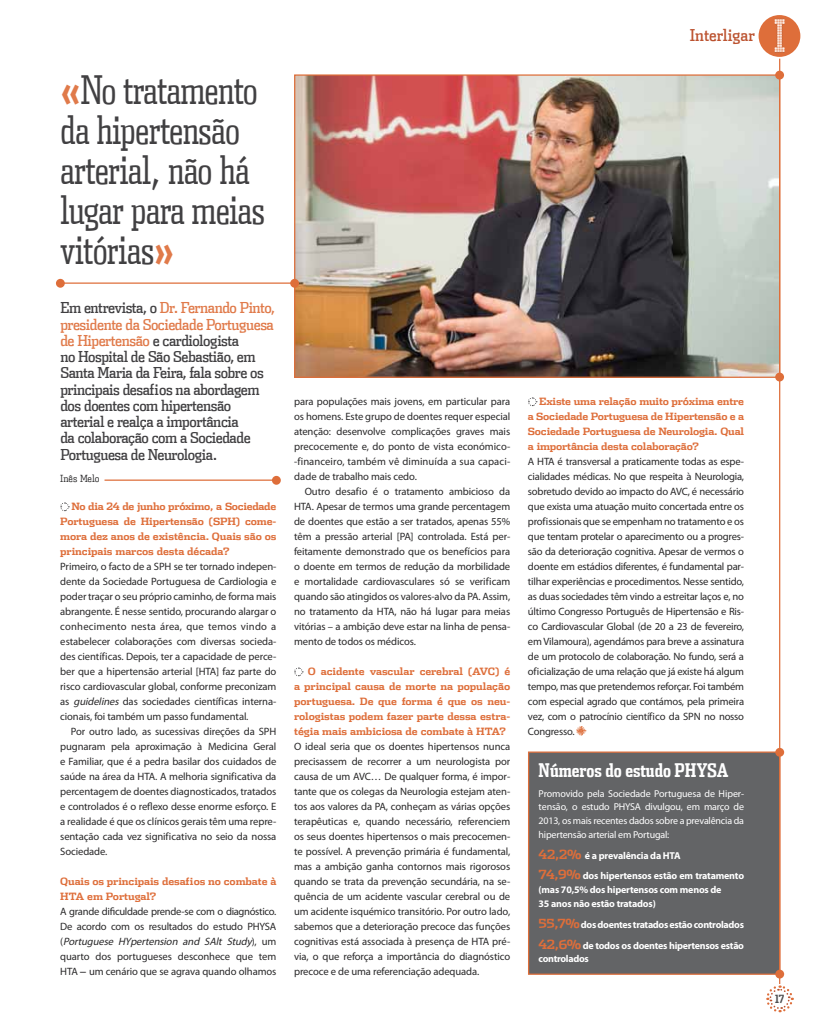
<style>
.page{position:relative;width:815px;height:1028px;background:#fff}
.page>*{position:absolute;margin:0;border:0;box-sizing:border-box;transform-origin:0 0}
.t1{font:300 40px/40px "Dispatch Comp Tab";letter-spacing:-.02em;color:#414042}
.t2{font:700 18.75px "Dispatch Comp Tab";color:#fff}
.t3{font:16.25px "Dispatch Cond Tab";color:#bb522f}
.t4{font:15px/16.2px "Dispatch Cond";letter-spacing:-.03em;color:#414042}
.t5{font:700 11.25px "Dispatch Comp";color:#4d4d4f}
.t6{font:10.62px/15px "Myriad Pro";letter-spacing:-.01em;color:#292829;text-align:justify}
.t7{font:700 10px/15px "Dispatch";letter-spacing:-.015em;color:#de6e3a;text-align:justify}
.t8{font:700 10px/20.9px "Myriad Pro";letter-spacing:-.025em;color:#fff}
.t9{font:10px/13.8px "Myriad Pro";letter-spacing:-.02em;color:#fff;text-align:justify}
.t10{font:300 10px "Dispatch Cond";color:#292829}
.s1{font-weight:700;color:#e07a4a}
.s2{color:#e07a4a}
.s3{font-style:italic}
.s4{font-family:"Arial"}
.s5{font-family:"Dispatch";font-size:12.5px;color:#de6e3a}
</style>
<div class="page">
<img style="left:296px;top:76px;width:482px;height:300px">
<hr style="left:60px;top:282px;width:234px;height:2px;background:#de6e3a">
<svg style="left:60px;top:502px;width:9px;height:9px"></svg>
<div style="left:56px;top:279px;width:9px;height:9px;background:#de6e3a;border-radius:50%"></div>
<div style="left:290px;top:279px;width:9px;height:9px;background:#de6e3a;border-radius:50%"></div>
<hr style="left:105px;top:479px;width:171px;height:2px;background:#de6e3a">
<div style="left:272px;top:476px;width:9px;height:9px;background:#de6e3a;border-radius:50%"></div>
<div style="left:775px;top:71px;width:9px;height:9px;background:#de6e3a;border-radius:50%"></div>
<div style="left:775px;top:372px;width:9px;height:9px;background:#de6e3a;border-radius:50%"></div>
<div style="left:528px;top:751px;width:252px;height:223px;background:#636466;border:1px solid #de6e3a"></div>
<svg style="left:294px;top:667px;width:9px;height:9px"></svg>
<svg style="left:528px;top:397px;width:9px;height:9px"></svg>
<svg style="left:576px;top:726px;width:10px;height:9px"></svg>
<div style="left:775px;top:748px;width:9px;height:8px;background:#de6e3a;border-radius:50%"></div>
<div style="left:775px;top:969px;width:9px;height:9px;background:#de6e3a;border-radius:50%"></div>
<svg style="left:766px;top:985px;width:28px;height:28px"></svg>
<hr style="left:779px;top:59px;width:1px;height:925px;background:#de6e3a">
<div style="left:759px;top:15px;width:41px;height:42px;background:#de6e3a;border-radius:50%"></div>
<img style="left:764px;top:17px;width:31px;height:38px">
<h1 class="t1" style="left:60px;top:69px;width:206px"><span class="s1">«</span>No tratamento da hipertensão arterial, não há lugar para meias vitórias<span class="s1">»</span></h1>
<p class="t4" style="left:60px;top:299px;width:216px">Em entrevista, o <span class="s2">Dr. Fernando Pinto, presidente da Sociedade Portuguesa de Hipertensão</span> e cardiologista<br>no Hospital de São Sebastião, em<br>Santa Maria da Feira, fala sobre os principais desafios na abordagem dos doentes com hipertensão arterial e realça a importância<br>da colaboração com a Sociedade<br>Portuguesa de Neurologia.</p>
<p class="t7" style="left:60px;top:498px;width:218px;text-indent:11px">No dia 24 de junho próximo, a Sociedade Portuguesa de Hipertensão (SPH) come&shy;mora dez anos de existência. Quais são os principais marcos desta década?</p>
<p class="t6" style="left:60px;top:559px;width:218px">Primeiro, o facto de a SPH se ter tornado indepen&shy;dente da Sociedade Portuguesa de Cardiologia e poder traçar o seu próprio caminho, de forma mais abrangente. É nesse sentido, procurando alargar o conhecimento nesta área, que temos vindo a estabelecer colaborações com diversas socieda&shy;des científicas. Depois, ter a capacidade de perce&shy;ber que a hipertensão arterial [HTA] faz parte do risco cardiovascular global, conforme preconizam as <span class="s3">guidelines</span> das sociedades científicas interna&shy;cionais, foi também um passo fundamental.</p>
<p class="t6" style="left:60px;top:724px;width:218px;text-indent:11px">Por outro lado, as sucessivas direções da SPH pugnaram pela aproximação à Medicina Geral e Familiar, que é a pedra basilar dos cuidados de saúde na área da HTA. A melhoria significativa da percentagem de doentes diagnosticados, tratados e controlados é o reflexo desse enorme esforço. E a realidade é que os clínicos gerais têm uma repre&shy;sentação cada vez significativa no seio da nossa Sociedade.</p>
<p class="t7" style="left:60px;top:873px;width:218px">Quais os principais desafios no combate à<br>HTA em Portugal?</p>
<p class="t6" style="left:60px;top:904px;width:218px">A grande dificuldade prende-se com o diagnóstico.<br>De acordo com os resultados do estudo PHYSA ( <span class="s3">Portuguese HYpertension and SAlt Study</span>) , u m quarto dos portugueses desconhece que tem HTA <span class="s4">‒</span> um cenário que se agrava quando olhamos</p>
<p class="t10" style="left:60px;top:473px;width:41px">Inês Melo</p>
<h3 class="t3" style="left:690px;top:25px;width:67px">Interligar</h3>
<p class="t6" style="left:294px;top:394px;width:218px">para populações mais jovens, em particular para os homens. Este grupo de doentes requer especial atenção: desenvolve complicações graves mais precocemente e, do ponto de vista económico--financeiro, também vê diminuída a sua capaci&shy;dade de trabalho mais cedo.</p>
<p class="t6" style="left:294px;top:484px;width:218px;text-indent:11px">Outro desafio é o tratamento ambicioso da HTA. Apesar de termos uma grande percentagem de doentes que estão a ser tratados, apenas 55% têm a pressão arterial [PA] controlada. Está per&shy;feitamente demonstrado que os benefícios para o doente em termos de redução da morbilidade e mortalidade cardiovasculares só se verificam quando são atingidos os valores-alvo da PA. Assim, no tratamento da HTA, não há lugar para meias vitórias – a ambição deve estar na linha de pensa&shy;mento de todos os médicos.</p>
<p class="t7" style="left:294px;top:663px;width:218px;text-indent:14px">O acidente vascular cerebral (AVC) é a principal causa de morte na população portuguesa. De que forma é que os neu&shy;rologistas podem fazer parte dessa estra&shy;tégia mais ambiciosa de combate à HTA?</p>
<p class="t6" style="left:294px;top:739px;width:218px">O ideal seria que os doentes hipertensos nunca precisassem de recorrer a um neurologista por causa de um AVC… De qualquer forma, é impor&shy;tante que os colegas da Neurologia estejam aten&shy;tos aos valores da PA, conheçam as várias opções terapêuticas e, quando necessário, referenciem os seus doentes hipertensos o mais precocemen&shy;te possível. A prevenção primária é fundamental, mas a ambição ganha contornos mais rigorosos quando se trata da prevenção secundária, na se&shy;quência de um acidente vascular cerebral ou de um acidente isquémico transitório. Por outro lado, sabemos que a deterioração precoce das funções cognitivas está associada à presença de HTA pré&shy;via, o que reforça a importância do diagnóstico precoce e de uma referenciação adequada.</p>
<p class="t7" style="left:528px;top:393px;width:218px;text-indent:11px">Existe uma relação muito próxima entre a Sociedade Portuguesa de Hipertensão e a Sociedade Portuguesa de Neurologia. Qual a importância desta colaboração?</p>
<p class="t6" style="left:528px;top:454px;width:218px">A HTA é transversal a praticamente todas as espe&shy;cialidades médicas. No que respeita à Neurologia, sobretudo devido ao impacto do AVC, é necessário que exista uma atuação muito concertada entre os profissionais que se empenham no tratamento e os que tentam protelar o aparecimento ou a progres&shy;são da deterioração cognitiva. Apesar de vermos o doente em estádios diferentes, é fundamental par&shy;tilhar experiências e procedimentos. Nesse sentido, as duas sociedades têm vindo a estreitar laços e, no último Congresso Português de Hipertensão e Ris&shy;co Cardiovascular Global (de 20 a 23 de fevereiro, em Vilamoura), agendámos para breve a assinatura de um protocolo de colaboração. No fundo, será a oficialização de uma relação que já existe há algum tempo, mas que pretendemos reforçar. Foi também com especial agrado que contámos, pela primeira vez, com o patrocínio científico da SPN no nosso Congresso.</p>
<h2 class="t2" style="left:539px;top:758px;width:191px">Números do estudo PHYSA</h2>
<p class="t9" style="left:539px;top:786px;width:207px">Promovido pela Sociedade Portuguesa de Hiper&shy;tensão, o estudo PHYSA divulgou, em março de 2013, os mais recentes dados sobre a prevalência da hipertensão arterial em Portugal:</p>
<p class="t8" style="left:539px;top:844px;width:207px"><span class="s5">42,2%</span> é a prevalência da HTA<br><span class="s5">74,9%</span> dos hipertensos estão em tratamento</p>
<p class="t8" style="left:539px;top:882px;width:184px;line-height:13.8px">(mas 70,5% dos hipertensos com menos de<br>35 anos não estão tratados)</p>
<p class="t8" style="left:539px;top:913px;width:207px"><span class="s5">55,7%</span> dos doentes tratados estão controlados<br><span class="s5">42,6%</span> de todos os doentes hipertensos estão</p>
<p class="t8" style="left:539px;top:948px;width:52px">controlados</p>
<p class="t5" style="left:775px;top:992px;width:11px">17</p>
</div>
